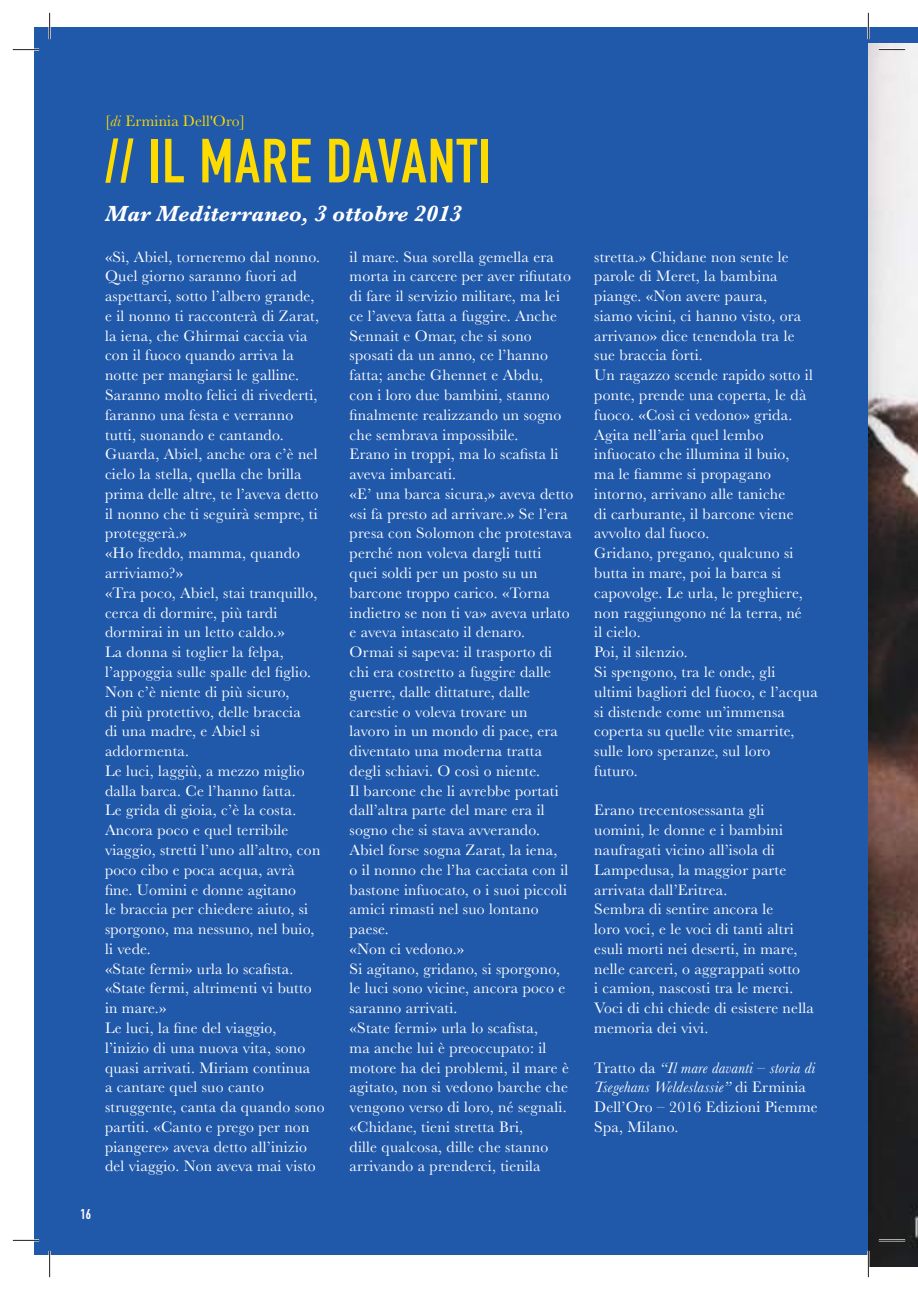
<style>
.page{position:relative;width:918px;height:1290px;background:#fff}
.page>*{position:absolute;margin:0;border:0;box-sizing:border-box;transform-origin:0 0}
.t1{font:61.25px "DIN Engschrift Std";letter-spacing:.025em;color:#fdda00}
.t2{font:italic 700 22.75px "Baskerville";color:#fff}
.t3{font:15.75px/19.8px "Baskerville";letter-spacing:.015em;color:#fff}
.t4{font:15.75px "Baskerville";letter-spacing:.01em;color:#fdda00}
.t5{font:14px "DIN Engschrift Std";color:#fff}
.s1{font-style:italic}
</style>
<div class="page">
<div style="left:35px;top:27px;width:883px;height:1228px;background:#2058aa"></div>
<img style="left:868px;top:43px;width:50px;height:1224px">
<hr style="left:13px;top:49px;width:26px;height:2px;background:#fff">
<hr style="left:879px;top:49px;width:26px;height:2px;background:#fff">
<hr style="left:13px;top:1239px;width:26px;height:2px;background:#fff">
<hr style="left:879px;top:1239px;width:26px;height:2px;background:#fff">
<hr style="left:49px;top:13px;width:2px;height:26px;background:#fff">
<hr style="left:49px;top:1251px;width:2px;height:26px;background:#fff">
<hr style="left:867px;top:13px;width:2px;height:26px;background:#fff">
<hr style="left:867px;top:1251px;width:2px;height:26px;background:#fff">
<svg style="left:13px;top:49px;width:26px;height:1px"></svg>
<svg style="left:879px;top:49px;width:26px;height:1px"></svg>
<svg style="left:13px;top:1240px;width:26px;height:1px"></svg>
<svg style="left:879px;top:1240px;width:26px;height:1px"></svg>
<svg style="left:49px;top:13px;width:1px;height:26px"></svg>
<svg style="left:49px;top:1251px;width:1px;height:26px"></svg>
<svg style="left:868px;top:13px;width:1px;height:26px"></svg>
<svg style="left:868px;top:1251px;width:1px;height:26px"></svg>
<p class="t5" style="left:81px;top:1205px;width:12px">16</p>
<p class="t4" style="left:105px;top:111px;width:142px">[<span class="s1">di</span> Erminia Dell'Oro]</p>
<h1 class="t1" style="left:105px;top:125px;width:387px">// IL MARE DAVANTI</h1>
<h2 class="t2" style="left:105px;top:197px;width:358px">Mar Mediterraneo, 3 ottobre 2013</h2>
<p class="t3" style="left:105px;top:247px;width:221px">«Sì, Abiel, torneremo dal nonno.<br>Quel giorno saranno fuori ad aspettarci, sotto l’albero grande, e il nonno ti racconterà di Zarat, la iena, che Ghirmai caccia via con il fuoco quando arriva la notte per mangiarsi le galline.<br>Saranno molto felici di rivederti, faranno una festa e verranno tutti, suonando e cantando.<br>Guarda, Abiel, anche ora c’è nel cielo la stella, quella che brilla prima delle altre, te l’aveva detto il nonno che ti seguirà sempre, ti proteggerà.»<br>«Ho freddo, mamma, quando arriviamo?»<br>«Tra poco, Abiel, stai tranquillo, cerca di dormire, più tardi dormirai in un letto caldo.»<br>La donna si toglier la felpa, l’appoggia sulle spalle del figlio.<br>Non c’è niente di più sicuro,<br>di più protettivo, delle braccia<br>di una madre, e Abiel si addormenta.<br>Le luci, laggiù, a mezzo miglio dalla barca. Ce l’hanno fatta.<br>Le grida di gioia, c’è la costa.<br>Ancora poco e quel terribile viaggio, stretti l’uno all’altro, con poco cibo e poca acqua, avrà fine. Uomini e donne agitano<br>le braccia per chiedere aiuto, si sporgono, ma nessuno, nel buio, li vede.<br>«State fermi» urla lo scafista. «State fermi, altrimenti vi butto in mare.»<br>Le luci, la fine del viaggio,<br>l’inizio di una nuova vita, sono quasi arrivati. Miriam continua<br>a cantare quel suo canto struggente, canta da quando sono partiti. «Canto e prego per non piangere» aveva detto all’inizio del viaggio. Non aveva mai visto</p>
<p class="t3" style="left:350px;top:247px;width:225px">il mare. Sua sorella gemella era morta in carcere per aver rifiutato di fare il servizio militare, ma lei ce l’aveva fatta a fuggire. Anche<br>Sennait e Omar, che si sono sposati da un anno, ce l’hanno fatta; anche Ghennet e Abdu,<br>con i loro due bambini, stanno finalmente realizzando un sogno che sembrava impossibile.<br>Erano in troppi, ma lo scafista li aveva imbarcati.<br>«E’ una barca sicura,» aveva detto «si fa presto ad arrivare.» Se l’era presa con Solomon che protestava perché non voleva dargli tutti quei soldi per un posto su un barcone troppo carico. «Torna indietro se non ti va» aveva urlato e aveva intascato il denaro.<br>Ormai si sapeva: il trasporto di chi era costretto a fuggire dalle guerre, dalle dittature, dalle carestie o voleva trovare un<br>lavoro in un mondo di pace, era diventato una moderna tratta degli schiavi. O così o niente.<br>Il barcone che li avrebbe portati dall’altra parte del mare era il sogno che si stava avverando.<br>Abiel forse sogna Zarat, la iena,<br>o il nonno che l’ha cacciata con il bastone infuocato, o i suoi piccoli amici rimasti nel suo lontano paese.<br>«Non ci vedono.»<br>Si agitano, gridano, si sporgono, le luci sono vicine, ancora poco e saranno arrivati.<br>«State fermi» urla lo scafista,<br>ma anche lui è preoccupato: il motore ha dei problemi, il mare è agitato, non si vedono barche che vengono verso di loro, né segnali. «Chidane, tieni stretta Bri,<br>dille qualcosa, dille che stanno arrivando a prenderci, tienila</p>
<p class="t3" style="left:594px;top:247px;width:225px">stretta.» Chidane non sente le parole di Meret, la bambina piange. «Non avere paura,<br>siamo vicini, ci hanno visto, ora arrivano» dice tenendola tra le sue braccia forti.<br>Un ragazzo scende rapido sotto il ponte, prende una coperta, le dà fuoco. «Così ci vedono» grida.<br>Agita nell’aria quel lembo infuocato che illumina il buio,<br>ma le fiamme si propagano intorno, arrivano alle taniche<br>di carburante, il barcone viene avvolto dal fuoco.<br>Gridano, pregano, qualcuno si butta in mare, poi la barca si capovolge. Le urla, le preghiere, non raggiungono né la terra, né<br>il cielo.<br>Poi, il silenzio.<br>Si spengono, tra le onde, gli<br>ultimi bagliori del fuoco, e l’acqua si distende come un’immensa coperta su quelle vite smarrite, sulle loro speranze, sul loro futuro.</p>
<p class="t3" style="left:594px;top:800px;width:221px">Erano trecentosessanta gli uomini, le donne e i bambini naufragati vicino all’isola di<br>Lampedusa, la maggior parte arrivata dall’Eritrea.<br>Sembra di sentire ancora le<br>loro voci, e le voci di tanti altri esuli morti nei deserti, in mare, nelle carceri, o aggrappati sotto<br>i camion, nascosti tra le merci.<br>Voci di chi chiede di esistere nella memoria dei vivi.</p>
<p class="t3" style="left:594px;top:1058px;width:225px">Tratto da <span class="s1">“Il mare davanti – storia di<br>Tsegehans Weldeslassie”</span> di Erminia<br>Dell’Oro – 2016 Edizioni Piemme<br>Spa, Milano.</p>
</div>
